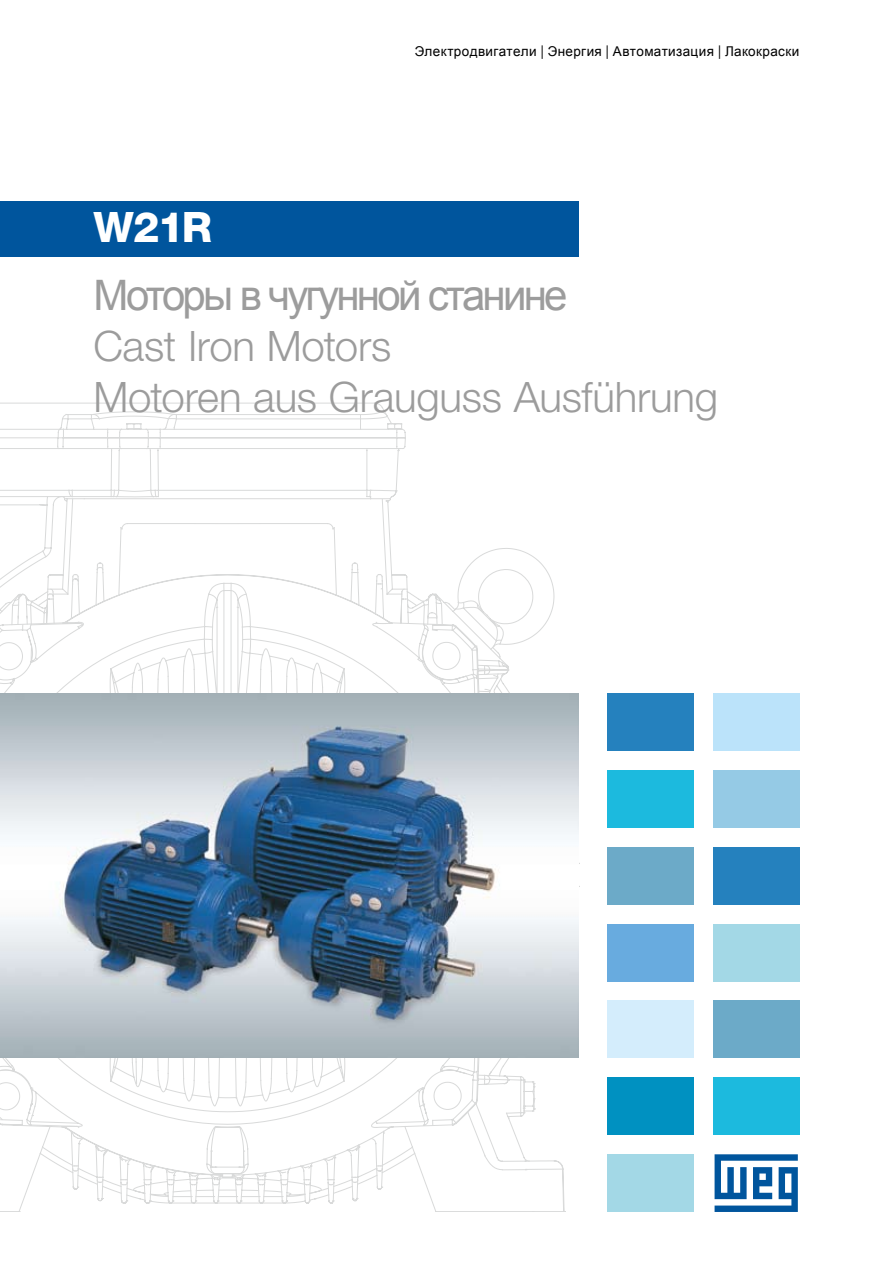
<style>
.page{position:relative;width:893px;height:1263px;background:#fff}
.page>*{position:absolute;margin:0;border:0;box-sizing:border-box;transform-origin:0 0}
.t1{font:300 42px/51px "Helvetica Neue LT Pro";letter-spacing:-.005em;color:#9c9c9c}
.t2{font:42px "Arial";letter-spacing:-.065em;color:#9c9c9c}
.t3{font:800 42px "Helvetica Neue LT Pro";color:#fff}
.t4{font:13.5px "Arial";letter-spacing:.025em;color:#000}
.s1{font-family:"Helvetica Neue LT Pro"}
</style>
<div class="page">
<svg style="left:0;top:1058px;width:112px;height:144px"></svg>
<svg style="left:112px;top:1058px;width:239px;height:146px"></svg>
<svg style="left:354px;top:1058px;width:212px;height:154px"></svg>
<svg style="left:0;top:402px;width:555px;height:291px"></svg>
<div style="left:0;top:201px;width:578px;height:56px;background:#00559d"></div>
<div style="left:607px;top:770px;width:87px;height:58px;background:#1cbade"></div>
<div style="left:607px;top:847px;width:87px;height:57px;background:#6caac8"></div>
<div style="left:713px;top:770px;width:86px;height:58px;background:#95cae5"></div>
<div style="left:713px;top:847px;width:86px;height:57px;background:#2581be"></div>
<div style="left:607px;top:924px;width:87px;height:57px;background:#68abdf"></div>
<div style="left:713px;top:924px;width:86px;height:57px;background:#a3d8e6"></div>
<div style="left:607px;top:1000px;width:87px;height:58px;background:#d4edfc"></div>
<div style="left:713px;top:1000px;width:86px;height:58px;background:#6caac8"></div>
<div style="left:607px;top:1077px;width:87px;height:58px;background:#0091c1"></div>
<div style="left:713px;top:1077px;width:86px;height:58px;background:#1cbade"></div>
<div style="left:607px;top:1154px;width:87px;height:58px;background:#a3d8e6"></div>
<svg style="left:715px;top:1154px;width:83px;height:58px"></svg>
<div style="left:607px;top:693px;width:87px;height:58px;background:#2581be"></div>
<div style="left:713px;top:693px;width:86px;height:58px;background:#bbe3fa"></div>
<img style="left:0;top:693px;width:578px;height:365px">
<p class="t4" style="left:415px;top:42px;width:386px">Электродвигатели <span class="s1">|</span> Энергия <span class="s1">|</span> Автоматизация <span class="s1">|</span> Лакокраски</p>
<h1 class="t3" style="left:94px;top:202px;width:120px">W21R</h1>
<h1 class="t2" style="left:94px;top:268px;width:476px">Моторы в чугунной станине</h1>
<h1 class="t1" style="left:94px;top:320px;width:626px">Cast Iron Motors<br>Motoren aus Grauguss Ausführung</h1>
</div>
